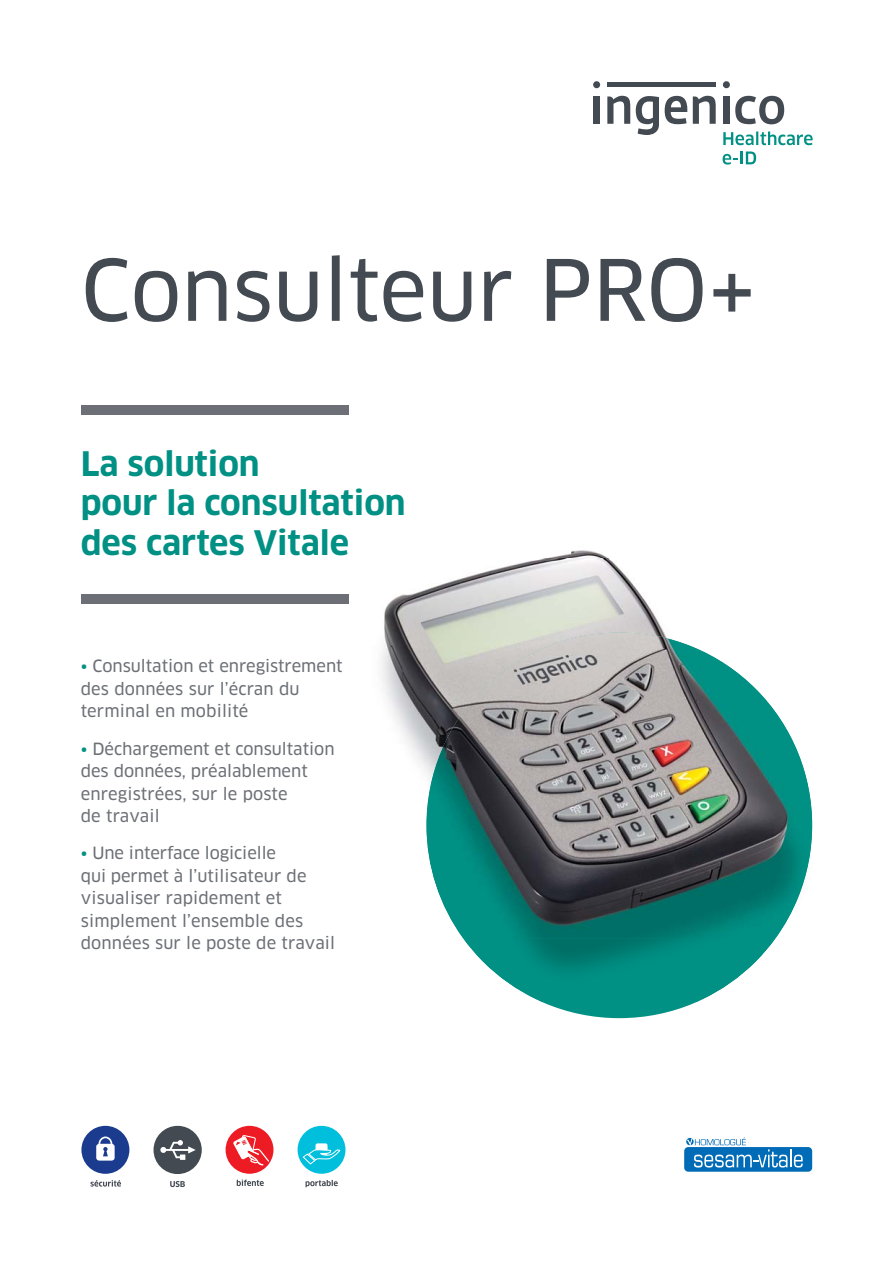
<style>
.page{position:relative;width:893px;height:1263px;background:#fff}
.page>*{position:absolute;margin:0;border:0;box-sizing:border-box;transform-origin:0 0}
.t1{font:82.5px "Clan News";color:#434a51}
.t2{font:700 33px/39.6px "Clan";color:#009084}
.t3{font:16.5px/22.5px "Clan News";color:#6c7076}
.s1{color:#009084}
</style>
<div class="page">
<div style="left:594px;top:96px;width:6px;height:28px;background:#434a51"></div>
<div style="left:607px;top:82px;width:109px;height:5px;background:#434a51"></div>
<svg style="left:636px;top:96px;width:23px;height:39px"></svg>
<svg style="left:665px;top:96px;width:22px;height:28px"></svg>
<div style="left:723px;top:96px;width:6px;height:28px;background:#434a51"></div>
<svg style="left:735px;top:96px;width:49px;height:28px"></svg>
<div style="left:593px;top:81px;width:7px;height:7px;background:#434a51;border-radius:50%"></div>
<div style="left:723px;top:81px;width:7px;height:7px;background:#434a51;border-radius:50%"></div>
<svg style="left:607px;top:96px;width:23px;height:28px"></svg>
<svg style="left:693px;top:96px;width:23px;height:28px"></svg>
<svg style="left:723px;top:131px;width:90px;height:14px"></svg>
<svg style="left:723px;top:151px;width:33px;height:14px"></svg>
<div style="left:81px;top:405px;width:268px;height:10px;background:#6c7076"></div>
<div style="left:81px;top:594px;width:268px;height:10px;background:#6c7076"></div>
<div style="left:81px;top:1126px;width:48px;height:48px;background:#1a3b8e;border-radius:50%"></div>
<svg style="left:96px;top:1136px;width:19px;height:24px"></svg>
<svg style="left:90px;top:1180px;width:31px;height:6px"></svg>
<svg style="left:170px;top:1181px;width:15px;height:6px"></svg>
<div style="left:154px;top:1126px;width:48px;height:48px;background:#434a51;border-radius:50%"></div>
<svg style="left:160px;top:1140px;width:35px;height:20px"></svg>
<div style="left:226px;top:1126px;width:47px;height:48px;background:#ed1c24;border-radius:50%"></div>
<svg style="left:233px;top:1135px;width:36px;height:30px"></svg>
<svg style="left:237px;top:1179px;width:27px;height:7px"></svg>
<div style="left:298px;top:1126px;width:47px;height:48px;background:#00bfdc;border-radius:50%"></div>
<div style="left:316px;top:1143px;width:12px;height:12px;background:#fff;border-radius:2px"></div>
<svg style="left:302px;top:1148px;width:38px;height:18px"></svg>
<svg style="left:306px;top:1180px;width:32px;height:7px"></svg>
<div style="left:684px;top:1147px;width:128px;height:25px;background:#006bb6;border-radius:4px"></div>
<svg style="left:686px;top:1137px;width:117px;height:30px"></svg>
<img style="left:537px;top:999px;width:165px;height:2px">
<img style="left:798px;top:754px;width:14px;height:142px">
<img style="left:463px;top:938px;width:312px;height:61px">
<img style="left:381px;top:550px;width:283px;height:222px">
<img style="left:426px;top:632px;width:372px;height:306px">
<h1 class="t1" style="left:81px;top:255px;width:677px">Consulteur PRO+</h1>
<h2 class="t2" style="left:81px;top:445px;width:326px">La solution<br>pour la consultation des cartes Vitale</h2>
<p class="t3" style="left:81px;top:656px;width:263px"><span class="s1">•</span> Consultation et enregistrement des données sur l’écran du terminal en mobilité</p>
<p class="t3" style="left:81px;top:738px;width:255px"><span class="s1">•</span> Déchargement et consultation des données, préalablement enregistrées, sur le poste<br>de travail</p>
<p class="t3" style="left:81px;top:843px;width:256px"><span class="s1">•</span> Une interface logicielle<br>qui permet à l’utilisateur de visualiser rapidement et simplement l’ensemble des données sur le poste de travail</p>
</div>
